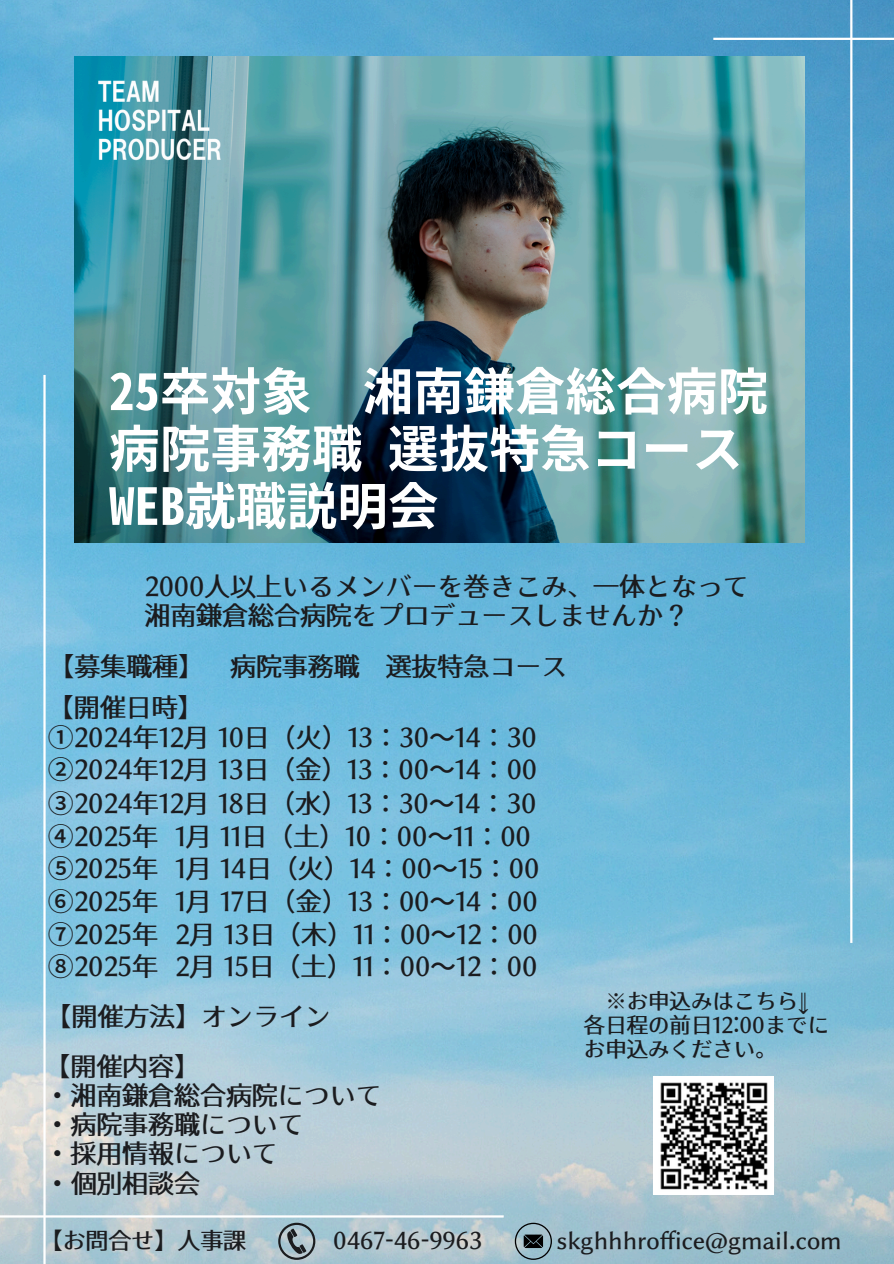
<style>
.page{position:relative;width:894px;height:1264px;background:#fff}
.page>*{position:absolute;margin:0;border:0;box-sizing:border-box;transform-origin:0 0}
.t1{font:50.7px/57.3px "Gen Ei Gothic M B";color:#fff}
.t2{font:25.95px/29.2px "ttf Gen Ei Late Min Medium";color:#1b1c1f}
.t3{font:22.95px "ttf Gen Ei Late Min Medium";color:#1b1c1f}
.t4{font:21.45px "ttf Gen Ei Late Min Medium";color:#1b1c1f}
.s1{font-family:"Wen Quan Yi Micro Hei"}
</style>
<div class="page">
<img style="left:0;top:0;width:893px;height:1263px">
<hr style="left:713px;top:38px;width:180px;height:2px;background:#fff">
<hr style="left:0;top:1215px;width:503px;height:2px;background:#fff">
<hr style="left:850px;top:0;width:2px;height:942px;background:#fff">
<hr style="left:43px;top:375px;width:3px;height:888px;background:#fff">
<img style="left:653px;top:1076px;width:120px;height:118px">
<svg style="left:278px;top:1222px;width:37px;height:37px"></svg>
<svg style="left:514px;top:1222px;width:38px;height:37px"></svg>
<img style="left:75px;top:57px;width:729px;height:486px">
<img style="left:82px;top:67px;width:154px;height:111px">
<p class="t1" style="left:109px;top:366px;width:660px">25卒対象 湘南鎌倉総合病院病院事務職選抜特急コース<br>WEB就職説明会</p>
<h1 class="t2" style="left:144px;top:571px;width:605px">2000人以上いるメンバーを巻きこみ、一体となって湘南鎌倉総合病院をプロデュースしませんか？</h1>
<h2 class="t2" style="left:49px;top:652px;width:520px">【募集職種】 病院事務職 選抜特急コース</h2>
<p class="t2" style="left:48px;top:693px;width:490px">【開催日時】<br>①2024年12月 10日（火）13：30～14：30</p>
<p class="t2" style="left:48px;top:753px;width:492px;line-height:32.8px">②2024年12月 13日（金）13：00～14：00<br>③2024年12月 18日（水）13：30～14：30<br>④2025年 1月 11日（土）10：00～11：00<br>⑤2025年 1月 14日（火）14：00～15：00<br>⑥2025年 1月 17日（金）13：00～14：00<br>⑦2025年 2月 13日（木）11：00～12：00<br>⑧2025年 2月 15日（土）11：00～12：00</p>
<p class="t2" style="left:46px;top:1002px;width:287px">【開催方法】オンライン</p>
<h2 class="t2" style="left:44px;top:1051px;width:338px">【開催内容】<br>・湘南鎌倉総合病院について・病院事務職について<br>・採用情報について<br>・個別相談会</h2>
<p class="t4" style="left:605px;top:990px;width:205px">※お申込みはこちら<span class="s1">⇓</span></p>
<p class="t4" style="left:583px;top:1014px;width:246px">各日程の前日12:00までに</p>
<p class="t4" style="left:583px;top:1037px;width:194px">お申込みください。</p>
<p class="t3" style="left:40px;top:1228px;width:208px">【お問合せ】人事課</p>
<h2 class="t3" style="left:333px;top:1228px;width:150px">0467-46-9963</h2>
<h2 class="t3" style="left:557px;top:1228px;width:286px">skghhhroffice@gmail.com</h2>
</div>
